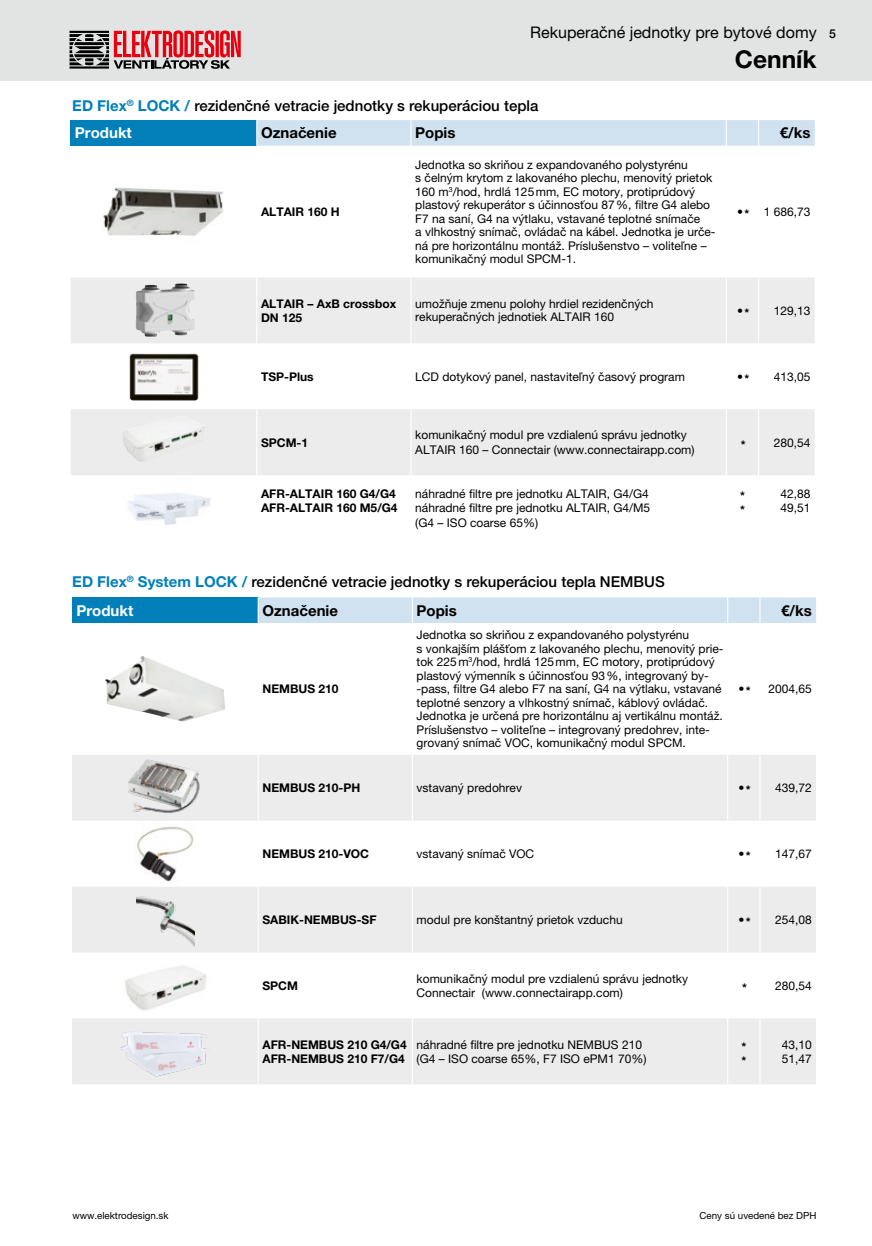
<style>
.page{position:relative;width:872px;height:1246px;background:#fff}
.page>*{position:absolute;margin:0;border:0;box-sizing:border-box;transform-origin:0 0}
.t1{font:700 24.45px "Helvetica Neue LT Pro";color:#000}
.t2{font:16.05px "Helvetica Neue LT Pro";color:#000}
.t3{font:500 15px "Helvetica Neue LT Pro";color:#000}
.t4{font:700 15px "Helvetica Neue LT Pro";color:#000}
.t5{font:700 15px "Helvetica Neue LT Pro";color:#fff}
.t6{font:500 12.3px "Helvetica Neue LT Pro";color:#000}
.t7{font:12px/13.5px "Helvetica Neue LT Pro";color:#000}
.t8{font:700 12px/14.4px "Helvetica Neue LT Pro";color:#000}
.t9{font:9.75px "Helvetica Neue LT Pro";color:#000}
.s1{font-weight:700;color:#007fb9}
.s2{font-weight:700}
</style>
<div class="page">
<div style="left:0;top:0;width:872px;height:80px;background:#e2e3e3"></div>
<div style="left:72px;top:597px;width:186px;height:26px;background:#007fb9"></div>
<svg style="left:72px;top:755px;width:744px;height:329px;fill:#ececec"></svg>
<div style="left:258px;top:597px;width:558px;height:26px;background:#d0e1f0"></div>
<hr style="left:258px;top:755px;width:1px;height:66px;background:#fff">
<hr style="left:412px;top:755px;width:1px;height:66px;background:#fff">
<hr style="left:727px;top:755px;width:1px;height:66px;background:#fff">
<hr style="left:759px;top:755px;width:1px;height:66px;background:#fff">
<hr style="left:258px;top:821px;width:1px;height:66px;background:#fff">
<hr style="left:412px;top:821px;width:1px;height:66px;background:#fff">
<hr style="left:727px;top:821px;width:1px;height:66px;background:#fff">
<hr style="left:759px;top:821px;width:1px;height:66px;background:#fff">
<hr style="left:258px;top:887px;width:1px;height:65px;background:#fff">
<hr style="left:412px;top:887px;width:1px;height:65px;background:#fff">
<hr style="left:727px;top:887px;width:1px;height:65px;background:#fff">
<hr style="left:759px;top:887px;width:1px;height:65px;background:#fff">
<hr style="left:258px;top:952px;width:1px;height:66px;background:#fff">
<hr style="left:412px;top:952px;width:1px;height:66px;background:#fff">
<hr style="left:727px;top:952px;width:1px;height:66px;background:#fff">
<hr style="left:759px;top:952px;width:1px;height:66px;background:#fff">
<hr style="left:258px;top:1018px;width:1px;height:66px;background:#fff">
<hr style="left:412px;top:1018px;width:1px;height:66px;background:#fff">
<hr style="left:727px;top:1018px;width:1px;height:66px;background:#fff">
<hr style="left:759px;top:1018px;width:1px;height:66px;background:#fff">
<img style="left:105px;top:656px;width:120px;height:66px">
<img style="left:128px;top:759px;width:74px;height:58px">
<img style="left:135px;top:823px;width:60px;height:61px">
<img style="left:136px;top:889px;width:58px;height:61px">
<img style="left:119px;top:958px;width:92px;height:55px">
<img style="left:119px;top:1023px;width:93px;height:56px">
<div style="left:71px;top:120px;width:186px;height:26px;background:#007fb9"></div>
<svg style="left:71px;top:278px;width:743px;height:197px;fill:#ececec"></svg>
<div style="left:256px;top:120px;width:558px;height:26px;background:#d0e1f0"></div>
<hr style="left:256px;top:277px;width:1px;height:66px;background:#fff">
<hr style="left:410px;top:277px;width:1px;height:66px;background:#fff">
<hr style="left:725px;top:277px;width:2px;height:66px;background:#fff">
<hr style="left:758px;top:277px;width:1px;height:66px;background:#fff">
<hr style="left:256px;top:343px;width:1px;height:66px;background:#fff">
<hr style="left:410px;top:343px;width:1px;height:66px;background:#fff">
<hr style="left:725px;top:343px;width:2px;height:66px;background:#fff">
<hr style="left:758px;top:343px;width:1px;height:66px;background:#fff">
<hr style="left:256px;top:409px;width:1px;height:66px;background:#fff">
<hr style="left:410px;top:409px;width:1px;height:66px;background:#fff">
<hr style="left:725px;top:409px;width:2px;height:66px;background:#fff">
<hr style="left:758px;top:409px;width:1px;height:66px;background:#fff">
<img style="left:103px;top:187px;width:120px;height:49px">
<img style="left:136px;top:283px;width:59px;height:54px">
<img style="left:130px;top:353px;width:68px;height:48px">
<img style="left:122px;top:416px;width:84px;height:47px">
<img style="left:128px;top:493px;width:83px;height:32px">
<svg style="left:70px;top:30px;width:171px;height:39px"></svg>
<h2 class="t2" style="left:530px;top:23px;width:288px">Rekuperačné jednotky pre bytové domy</h2>
<h1 class="t1" style="left:735px;top:44px;width:83px">Cenník</h1>
<p class="t3" style="left:72px;top:96px;width:468px"><span class="s1">ED Flex</span><sup>®</sup> <span class="s1">LOCK /</span> rezidenčné vetracie jednotky s rekuperáciou tepla</p>
<p class="t5" style="left:75px;top:124px;width:58px">Produkt</p>
<p class="t4" style="left:261px;top:124px;width:77px">Označenie</p>
<p class="t4" style="left:415px;top:124px;width:42px">Popis</p>
<p class="t4" style="left:780px;top:124px;width:32px">€/ks</p>
<p class="t8" style="left:261px;top:204px;width:80px">ALTAIR 160 H</p>
<p class="t7" style="left:415px;top:157px;width:302px">Jednotka so skriňou z expandovaného polystyrénu<br>s čelným krytom z lakovaného plechu, menovitý prietok 160 m<sup>3</sup>/hod, hrdlá 125mm, EC motory, protiprúdový plastový rekuperátor s účinnosťou 87%, filtre G4 alebo F7 na saní, G4 na výtlaku, vstavané teplotné snímače<br>a vlhkostný snímač, ovládač na kábel. Jednotka je urče&shy;ná pre horizontálnu montáž. Príslušenstvo – voliteľne – komunikačný modul SPCM-1.</p>
<p class="t7" style="left:737px;top:205px;width:75px">•<span class="s2">*</span> 1 686,73</p>
<p class="t6" style="left:829px;top:27px;width:8px">5</p>
<p class="t8" style="left:261px;top:296px;width:137px">ALTAIR – AxB crossbox<br>DN 125</p>
<p class="t7" style="left:415px;top:297px;width:240px">umožňuje zmenu polohy hrdiel rezidenčných rekuperačných jednotiek ALTAIR 160</p>
<p class="t7" style="left:737px;top:303px;width:14px">•<span class="s2">*</span></p>
<p class="t7" style="left:773px;top:303px;width:38px">129,13</p>
<p class="t8" style="left:261px;top:369px;width:54px">TSP-Plus</p>
<p class="t7" style="left:415px;top:369px;width:271px">LCD dotykový panel, nastaviteľný časový program</p>
<p class="t7" style="left:737px;top:369px;width:14px">•<span class="s2">*</span></p>
<p class="t7" style="left:773px;top:369px;width:38px">413,05</p>
<p class="t8" style="left:261px;top:435px;width:49px">SPCM-1</p>
<p class="t7" style="left:415px;top:428px;width:281px;line-height:14.4px">komunikačný modul pre vzdialenú správu jednotky<br>ALTAIR 160 – Connectair (www.connectairapp.com)</p>
<p class="t7" style="left:740px;top:435px;width:71px"><span class="s2">*</span> 280,54</p>
<p class="t8" style="left:261px;top:486px;width:138px">AFR-ALTAIR 160 G4/G4<br>AFR-ALTAIR 160 M5/G4</p>
<p class="t7" style="left:415px;top:486px;width:236px;line-height:14.4px;text-align:justify">náhradné filtre pre jednotku ALTAIR, G4/G4 náhradné filtre pre jednotku ALTAIR, G4/M5 (G4 – ISO coarse 65%)</p>
<p class="t8" style="left:740px;top:488px;width:6px">* *</p>
<p class="t7" style="left:780px;top:486px;width:32px;line-height:14.4px">42,88<br>49,51</p>
<p class="t3" style="left:72px;top:573px;width:594px"><span class="s1">ED Flex</span><sup>®</sup> <span class="s1">System LOCK /</span> rezidenčné vetracie jednotky s rekuperáciou tepla NEMBUS</p>
<p class="t5" style="left:76px;top:601px;width:58px">Produkt</p>
<p class="t4" style="left:262px;top:601px;width:77px">Označenie</p>
<p class="t4" style="left:416px;top:601px;width:42px">Popis</p>
<p class="t4" style="left:781px;top:601px;width:32px">€/ks</p>
<p class="t8" style="left:262px;top:681px;width:78px">NEMBUS 210</p>
<p class="t7" style="left:416px;top:628px;width:308px">Jednotka so skriňou z expandovaného polystyrénu<br>s vonkajším plášťom z lakovaného plechu, menovitý prie&shy;tok 225m<sup>3</sup>/hod, hrdlá 125mm, EC motory, protiprúdový plastový výmenník s účinnosťou 93%, integrovaný by--pass, filtre G4 alebo F7 na saní, G4 na výtlaku, vstavané teplotné senzory a vlhkostný snímač, káblový ovládač.<br>Jednotka je určená pre horizontálnu aj vertikálnu montáž.<br>Príslušenstvo – voliteľne – integrovaný predohrev, inte&shy;grovaný snímač VOC, komunikačný modul SPCM.</p>
<p class="t7" style="left:738px;top:682px;width:14px">•<span class="s2">*</span></p>
<p class="t7" style="left:768px;top:682px;width:45px">2004,65</p>
<p class="t8" style="left:262px;top:780px;width:99px">NEMBUS 210-PH</p>
<p class="t7" style="left:416px;top:781px;width:107px">vstavaný predohrev</p>
<p class="t7" style="left:738px;top:781px;width:14px">•<span class="s2">*</span></p>
<p class="t7" style="left:775px;top:781px;width:38px">439,72</p>
<p class="t8" style="left:262px;top:846px;width:108px">NEMBUS 210-VOC</p>
<p class="t7" style="left:416px;top:847px;width:119px">vstavaný snímač VOC</p>
<p class="t7" style="left:738px;top:847px;width:14px">•<span class="s2">*</span></p>
<p class="t7" style="left:775px;top:847px;width:38px">147,67</p>
<p class="t8" style="left:262px;top:912px;width:116px">SABIK-NEMBUS-SF</p>
<p class="t7" style="left:416px;top:913px;width:208px">modul pre konštantný prietok vzduchu</p>
<p class="t7" style="left:738px;top:913px;width:14px">•<span class="s2">*</span></p>
<p class="t7" style="left:775px;top:913px;width:38px">254,08</p>
<p class="t8" style="left:262px;top:978px;width:37px">SPCM</p>
<p class="t7" style="left:416px;top:971px;width:273px;line-height:14.4px">komunikačný modul pre vzdialenú správu jednotky<br>Connectair (www.connectairapp.com)</p>
<p class="t7" style="left:742px;top:978px;width:71px"><span class="s2">*</span> 280,54</p>
<p class="t8" style="left:262px;top:1037px;width:146px">AFR-NEMBUS 210 G4/G4<br>AFR-NEMBUS 210 F7/G4</p>
<p class="t7" style="left:416px;top:1037px;width:231px;line-height:14.4px">náhradné filtre pre jednotku NEMBUS 210 (G4 – ISO coarse 65%, F7 ISO ePM1 70%)</p>
<p class="t8" style="left:741px;top:1039px;width:6px">* *</p>
<p class="t7" style="left:782px;top:1037px;width:32px;line-height:14.4px">43,10<br>51,47</p>
<p class="t9" style="left:72px;top:1209px;width:98px">www.elektrodesign.sk</p>
<p class="t9" style="left:699px;top:1209px;width:118px">Ceny sú uvedené bez DPH</p>
</div>
